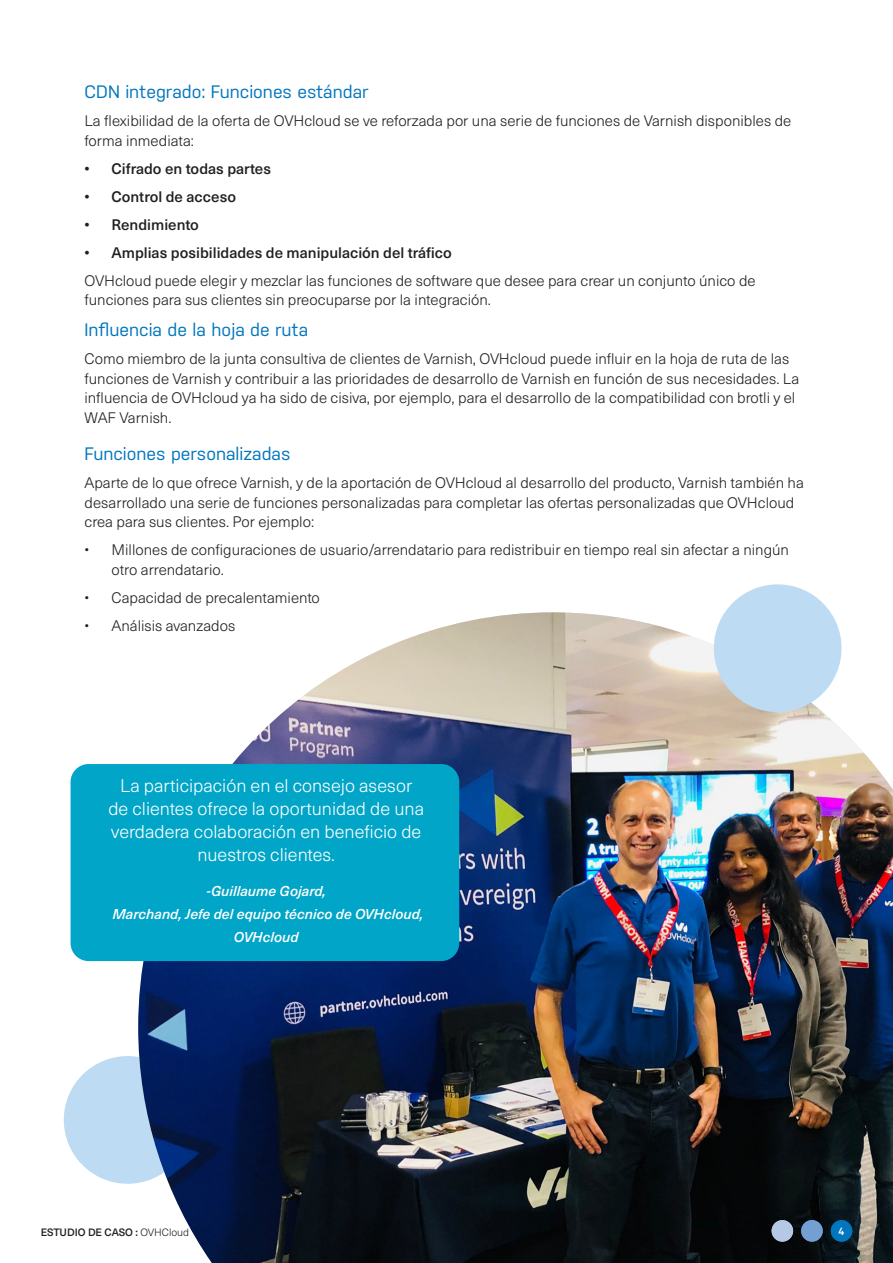
<style>
.page{position:relative;width:893px;height:1263px;background:#fff}
.page>*{position:absolute;margin:0;border:0;box-sizing:border-box;transform-origin:0 0}
.Quote_1{font:300 18px/23.1px "Neue Haas Unica W1 G";color:#fff;text-align:center}
.Headlines{font:18px "Nudista";color:#0076be}
.Body_copy{font:300 15px/19.5px "Neue Haas Unica W1 G";color:#231f20}
.t1{font:500 15px "Neue Haas Unica W1 G";color:#231f20}
.Quote_2{font:italic 500 14.1px/23.1px "Neue Haas Unica W1 G";color:#fff;text-align:center}
.Body_copy-2{font:500 10.5px "Neue Haas Unica W1 G";letter-spacing:-.005em;color:#231f20}
.t2{font:600 10.5px "Nudista";color:#fff}
.s1{font-weight:300}
</style>
<div class="page">
<svg style="left:63px;top:1056px;width:75px;height:128px"></svg>
<img style="left:138px;top:612px;width:755px;height:651px">
<div style="left:831px;top:1220px;width:21px;height:21px;background:#0076be;border-radius:50%"></div>
<div style="left:801px;top:1220px;width:22px;height:21px;background:#739fd3;border-radius:50%"></div>
<div style="left:772px;top:1220px;width:21px;height:21px;background:#b5c8e6;border-radius:50%"></div>
<svg style="left:708px;top:584px;width:139px;height:134px"></svg>
<div style="left:71px;top:764px;width:388px;height:197px;background:#00a5c8;border-radius:18px"></div>
<p class="Headlines" style="left:85px;top:82px;width:286px">CDN integrado: Funciones estándar</p>
<p class="Body_copy" style="left:85px;top:111px;width:708px">La flexibilidad de la oferta de OVHcloud se ve reforzada por una serie de funciones de Varnish disponibles de forma inmediata:</p>
<p class="t1" style="left:85px;top:157px;width:188px">• Cifrado en todas partes</p>
<p class="t1" style="left:85px;top:185px;width:153px">• Control de acceso</p>
<p class="t1" style="left:85px;top:213px;width:116px">• Rendimiento</p>
<p class="t1" style="left:85px;top:241px;width:369px">• Amplias posibilidades de manipulación del tráfico</p>
<p class="Body_copy" style="left:85px;top:270px;width:673px">OVHcloud puede elegir y mezclar las funciones de software que desee para crear un conjunto único de funciones para sus clientes sin preocuparse por la integración.</p>
<p class="Headlines" style="left:85px;top:320px;width:225px">Influencia de la hoja de ruta</p>
<p class="Body_copy" style="left:85px;top:349px;width:716px">Como miembro de la junta consultiva de clientes de Varnish, OVHcloud puede influir en la hoja de ruta de las funciones de Varnish y contribuir a las prioridades de desarrollo de Varnish en función de sus necesidades. La influencia de OVHcloud ya ha sido de cisiva, por ejemplo, para el desarrollo de la compatibilidad con brotli y el WAF Varnish.</p>
<p class="Headlines" style="left:85px;top:444px;width:207px">Funciones personalizadas</p>
<p class="Body_copy" style="left:85px;top:472px;width:721px">Aparte de lo que ofrece Varnish, y de la aportación de OVHcloud al desarrollo del producto, Varnish también ha desarrollado una serie de funciones personalizadas para completar las ofertas personalizadas que OVHcloud crea para sus clientes. Por ejemplo:</p>
<p class="Body_copy" style="left:112px;top:539px;width:679px;text-indent:-27px">• Millones de configuraciones de usuario/arrendatario para redistribuir en tiempo real sin afectar a ningún otro arrendatario.</p>
<p class="Body_copy" style="left:85px;top:587px;width:237px">• Capacidad de precalentamiento</p>
<p class="Body_copy" style="left:85px;top:615px;width:152px">• Análisis avanzados</p>
<p class="Quote_1" style="left:108px;top:773px;width:317px">La participación en el consejo asesor de clientes ofrece la oportunidad de una verdadera colaboración en beneficio de nuestros clientes.</p>
<p class="Quote_2" style="left:112px;top:878px;width:312px">-Guillaume Gojard,<br>Marchand, Jefe del equipo técnico de OVHcloud,<br>OVHcloud</p>
<p class="Body_copy-2" style="left:41px;top:1225px;width:150px">ESTUDIO DE CASO : <span class="s1">OVHCloud</span></p>
<p class="t2" style="left:838px;top:1225px;width:8px">4</p>
</div>
